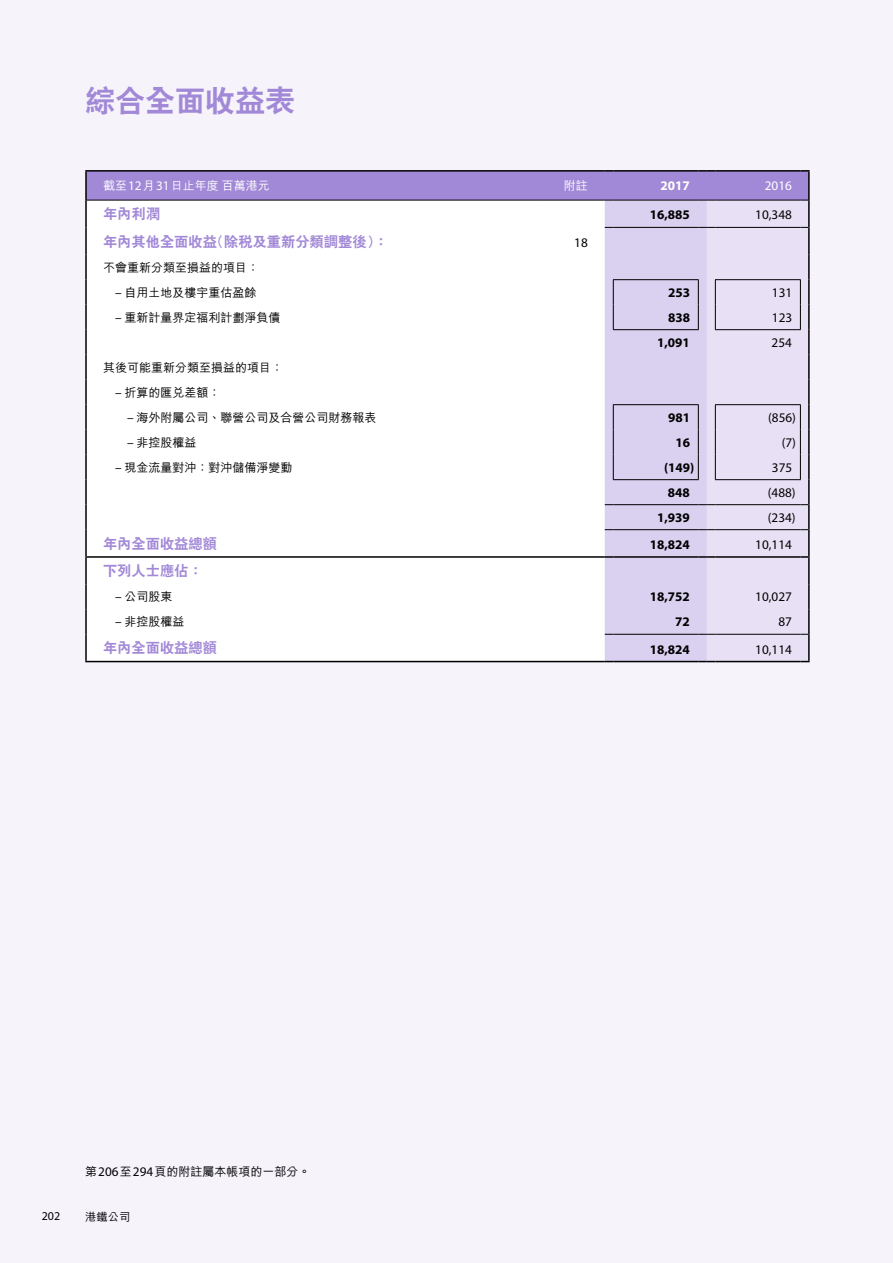
<style>
.page{position:relative;width:893px;height:1263px;background:#f6f3fb}
.page>*{position:absolute;margin:0;border:0;box-sizing:border-box;transform-origin:0 0}
.t1{font:800 30px "C Hei 2 HK";color:#a289d7}
.t2{font:800 14.25px "C Hei 2 HK";color:#a289d7}
.t3{font:13.2px "Myriad Pro";color:#000}
.t4{font:700 13.2px "Myriad Pro";color:#000}
.t5{font:700 13.2px "Myriad Pro";color:#fff}
.t6{font:13.2px "Myriad Pro";color:#fff}
.t7{font:500 12px "M Hei HK";color:#000}
.t8{font:500 12px "M Hei HK";color:#fff}
.t9{font:12px "Myriad Pro";color:#000}
.t10{font:500 11.25px "M Hei HK";color:#000}
.s1{font-family:"Myriad Pro";font-weight:400;font-size:13.2px}
</style>
<div class="page">
<div style="left:87px;top:201px;width:518px;height:460px;background:#fff"></div>
<div style="left:605px;top:201px;width:102px;height:460px;background:#dad0ef"></div>
<div style="left:707px;top:201px;width:101px;height:460px;background:#e8e1f5"></div>
<hr style="left:613px;top:479px;width:86px;height:1px;background:#000">
<hr style="left:613px;top:504px;width:85px;height:1px;background:#000">
<svg style="left:698px;top:504px;width:17px;height:1px"></svg>
<hr style="left:715px;top:504px;width:85px;height:1px;background:#000">
<hr style="left:715px;top:661px;width:85px;height:1px;background:#000">
<hr style="left:613px;top:661px;width:85px;height:1px;background:#000">
<svg style="left:698px;top:661px;width:17px;height:1px"></svg>
<hr style="left:541px;top:661px;width:64px;height:1px;background:#000">
<hr style="left:541px;top:556px;width:64px;height:2px;background:#000">
<svg style="left:605px;top:556px;width:8px;height:2px"></svg>
<hr style="left:613px;top:556px;width:85px;height:2px;background:#000">
<svg style="left:698px;top:556px;width:17px;height:2px"></svg>
<hr style="left:715px;top:556px;width:85px;height:2px;background:#000">
<svg style="left:800px;top:556px;width:10px;height:2px"></svg>
<hr style="left:613px;top:529px;width:85px;height:1px;background:#000">
<svg style="left:698px;top:529px;width:17px;height:1px"></svg>
<hr style="left:715px;top:529px;width:85px;height:1px;background:#000">
<hr style="left:715px;top:479px;width:86px;height:1px;background:#000">
<hr style="left:613px;top:404px;width:86px;height:1px;background:#000">
<hr style="left:715px;top:404px;width:86px;height:1px;background:#000">
<hr style="left:613px;top:329px;width:86px;height:1px;background:#000">
<hr style="left:613px;top:279px;width:86px;height:1px;background:#000">
<hr style="left:715px;top:279px;width:86px;height:1px;background:#000">
<hr style="left:715px;top:329px;width:86px;height:1px;background:#000">
<hr style="left:613px;top:227px;width:85px;height:1px;background:#000">
<svg style="left:698px;top:227px;width:17px;height:1px"></svg>
<hr style="left:715px;top:227px;width:85px;height:1px;background:#000">
<hr style="left:85px;top:170px;width:456px;height:2px;background:#000">
<hr style="left:85px;top:172px;width:2px;height:28px;background:#000">
<svg style="left:613px;top:280px;width:1px;height:49px"></svg>
<svg style="left:698px;top:280px;width:1px;height:49px"></svg>
<svg style="left:715px;top:280px;width:1px;height:49px"></svg>
<svg style="left:800px;top:280px;width:1px;height:49px"></svg>
<svg style="left:613px;top:405px;width:1px;height:74px"></svg>
<svg style="left:698px;top:405px;width:1px;height:74px"></svg>
<svg style="left:715px;top:405px;width:1px;height:74px"></svg>
<svg style="left:800px;top:405px;width:1px;height:74px"></svg>
<hr style="left:808px;top:200px;width:2px;height:27px;background:#000">
<hr style="left:808px;top:227px;width:2px;height:28px;background:#000">
<hr style="left:808px;top:255px;width:2px;height:25px;background:#000">
<hr style="left:808px;top:280px;width:2px;height:25px;background:#000">
<hr style="left:808px;top:305px;width:2px;height:25px;background:#000">
<hr style="left:808px;top:330px;width:2px;height:25px;background:#000">
<hr style="left:808px;top:355px;width:2px;height:25px;background:#000">
<hr style="left:808px;top:380px;width:2px;height:25px;background:#000">
<hr style="left:808px;top:405px;width:2px;height:25px;background:#000">
<hr style="left:808px;top:430px;width:2px;height:25px;background:#000">
<hr style="left:808px;top:455px;width:2px;height:25px;background:#000">
<hr style="left:808px;top:480px;width:2px;height:25px;background:#000">
<hr style="left:808px;top:505px;width:2px;height:25px;background:#000">
<hr style="left:808px;top:530px;width:2px;height:26px;background:#000">
<hr style="left:808px;top:558px;width:2px;height:26px;background:#000">
<hr style="left:808px;top:584px;width:2px;height:25px;background:#000">
<hr style="left:808px;top:609px;width:2px;height:25px;background:#000">
<hr style="left:808px;top:634px;width:2px;height:27px;background:#000">
<hr style="left:613px;top:634px;width:85px;height:1px;background:#000">
<svg style="left:698px;top:634px;width:17px;height:1px"></svg>
<hr style="left:715px;top:634px;width:85px;height:1px;background:#000">
<hr style="left:85px;top:556px;width:456px;height:2px;background:#000">
<hr style="left:85px;top:200px;width:2px;height:27px;background:#000">
<hr style="left:85px;top:227px;width:2px;height:28px;background:#000">
<hr style="left:85px;top:255px;width:2px;height:25px;background:#000">
<hr style="left:85px;top:280px;width:2px;height:25px;background:#000">
<hr style="left:85px;top:305px;width:2px;height:25px;background:#000">
<hr style="left:85px;top:330px;width:2px;height:25px;background:#000">
<hr style="left:85px;top:355px;width:2px;height:25px;background:#000">
<hr style="left:85px;top:380px;width:2px;height:25px;background:#000">
<hr style="left:85px;top:405px;width:2px;height:25px;background:#000">
<hr style="left:85px;top:430px;width:2px;height:25px;background:#000">
<hr style="left:85px;top:455px;width:2px;height:25px;background:#000">
<hr style="left:85px;top:480px;width:2px;height:25px;background:#000">
<hr style="left:85px;top:505px;width:2px;height:25px;background:#000">
<hr style="left:85px;top:530px;width:2px;height:26px;background:#000">
<hr style="left:85px;top:558px;width:2px;height:26px;background:#000">
<hr style="left:85px;top:584px;width:2px;height:25px;background:#000">
<hr style="left:85px;top:609px;width:2px;height:25px;background:#000">
<hr style="left:85px;top:634px;width:2px;height:27px;background:#000">
<hr style="left:85px;top:661px;width:456px;height:1px;background:#000">
<svg style="left:86px;top:170px;width:724px;height:31px;background:#957fc5"></svg>
<h1 class="t1" style="left:85px;top:81px;width:211px">綜合全面收益表</h1>
<p class="t8" style="left:103px;top:177px;width:168px">截至<span class="s1">12</span>月<span class="s1">31</span>日止年度百萬港元</p>
<p class="t8" style="left:564px;top:177px;width:25px">附註</p>
<p class="t5" style="left:660px;top:177px;width:31px">2017</p>
<p class="t6" style="left:765px;top:177px;width:29px">2016</p>
<p class="t2" style="left:103px;top:204px;width:58px">年內利潤</p>
<p class="t4" style="left:650px;top:206px;width:42px">16,885</p>
<p class="t3" style="left:755px;top:207px;width:38px">10,348</p>
<p class="t2" style="left:103px;top:232px;width:287px">年內其他全面收益（除稅及重新分類調整後）：</p>
<p class="t3" style="left:574px;top:234px;width:15px">18</p>
<p class="t7" style="left:103px;top:259px;width:158px">不會重新分類至損益的項目：</p>
<p class="t7" style="left:115px;top:284px;width:143px"><span class="s1">–</span> 自用土地及樓宇重估盈餘</p>
<p class="t4" style="left:668px;top:284px;width:23px">253</p>
<p class="t3" style="left:772px;top:284px;width:22px">131</p>
<p class="t7" style="left:115px;top:309px;width:167px"><span class="s1">–</span> 重新計量界定福利計劃淨負債</p>
<p class="t4" style="left:668px;top:309px;width:23px">838</p>
<p class="t3" style="left:772px;top:309px;width:22px">123</p>
<p class="t4" style="left:657px;top:334px;width:34px">1,091</p>
<p class="t3" style="left:772px;top:334px;width:22px">254</p>
<p class="t7" style="left:103px;top:359px;width:182px">其後可能重新分類至損益的項目：</p>
<p class="t7" style="left:115px;top:384px;width:107px"><span class="s1">–</span> 折算的匯兌差額：</p>
<p class="t7" style="left:127px;top:409px;width:251px"><span class="s1">–</span> 海外附屬公司、聯營公司及合營公司財務報表</p>
<p class="t4" style="left:668px;top:409px;width:23px">981</p>
<p class="t3" style="left:768px;top:409px;width:29px">(856)</p>
<p class="t7" style="left:127px;top:434px;width:71px"><span class="s1">–</span> 非控股權益</p>
<p class="t4" style="left:676px;top:434px;width:16px">16</p>
<p class="t3" style="left:782px;top:434px;width:16px">(7)</p>
<p class="t7" style="left:115px;top:459px;width:179px"><span class="s1">–</span> 現金流量對沖：對沖儲備淨變動</p>
<p class="t4" style="left:664px;top:459px;width:32px">(149)</p>
<p class="t3" style="left:772px;top:459px;width:22px">375</p>
<p class="t4" style="left:668px;top:484px;width:23px">848</p>
<p class="t3" style="left:768px;top:484px;width:29px">(488)</p>
<p class="t4" style="left:657px;top:509px;width:34px">1,939</p>
<p class="t3" style="left:768px;top:509px;width:29px">(234)</p>
<p class="t2" style="left:103px;top:534px;width:116px">年內全面收益總額</p>
<p class="t4" style="left:650px;top:536px;width:42px">18,824</p>
<p class="t3" style="left:755px;top:536px;width:38px">10,114</p>
<p class="t2" style="left:103px;top:561px;width:101px">下列人士應佔：</p>
<p class="t7" style="left:115px;top:588px;width:59px"><span class="s1">–</span> 公司股東</p>
<p class="t4" style="left:650px;top:588px;width:42px">18,752</p>
<p class="t3" style="left:755px;top:589px;width:38px">10,027</p>
<p class="t7" style="left:115px;top:613px;width:71px"><span class="s1">–</span> 非控股權益</p>
<p class="t4" style="left:675px;top:613px;width:16px">72</p>
<p class="t3" style="left:778px;top:614px;width:15px">87</p>
<p class="t2" style="left:103px;top:638px;width:116px">年內全面收益總額</p>
<p class="t4" style="left:650px;top:641px;width:42px">18,824</p>
<p class="t3" style="left:755px;top:641px;width:38px">10,114</p>
<p class="t7" style="left:85px;top:1163px;width:227px">第<span class="s1">206</span>至<span class="s1">294</span>頁的附註屬本帳項的一部分。</p>
<p class="t9" style="left:42px;top:1210px;width:20px">202</p>
<p class="t10" style="left:85px;top:1208px;width:46px">港鐵公司</p>
</div>
